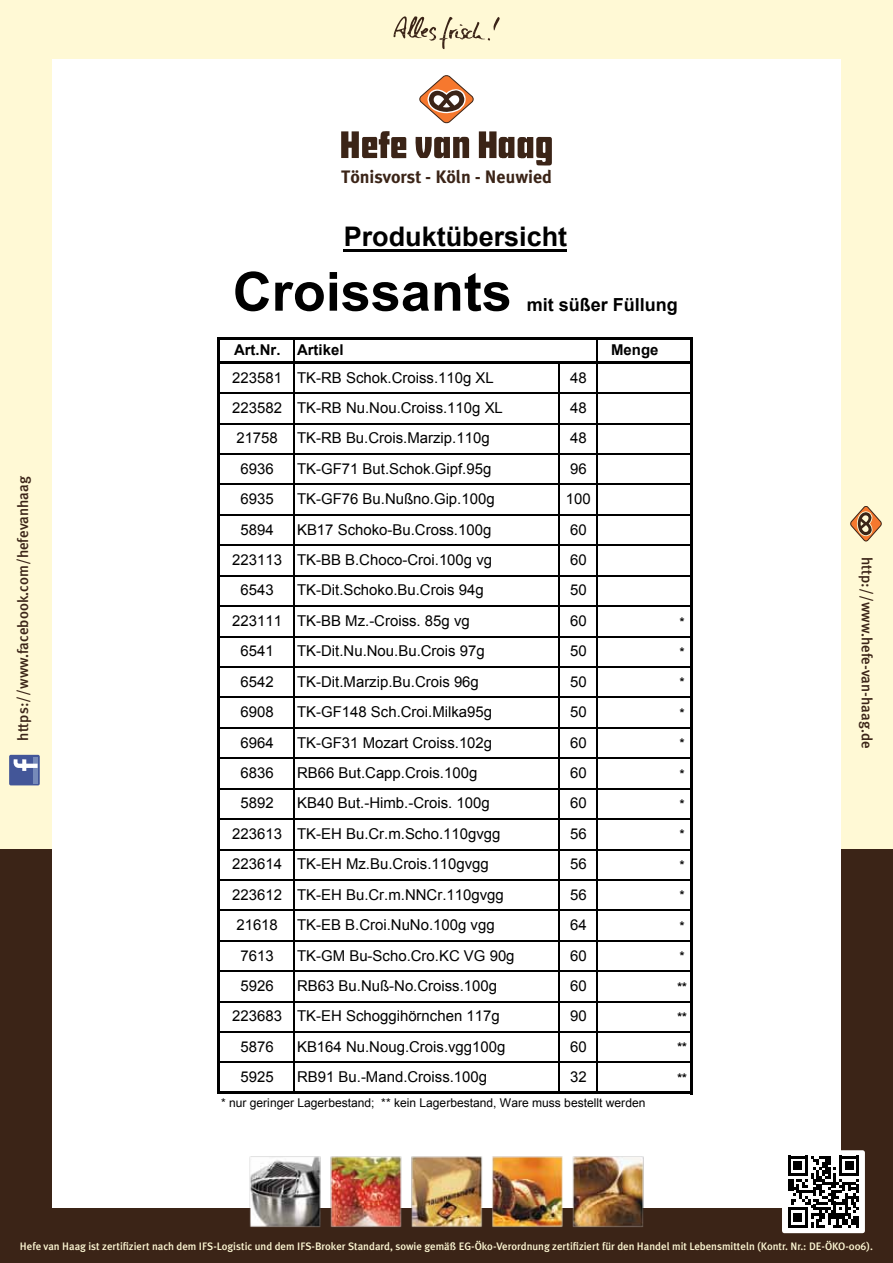
<style>
.page{position:relative;width:893px;height:1263px;background:#fff}
.page>*{position:absolute;margin:0;border:0;box-sizing:border-box;transform-origin:0 0}
.t1{font:700 54px "Arial";color:#000}
.t2{font:700 27px "Arial";color:#000}
.t3{font:700 18px "Meta Plus";color:#3b2417}
.t4{font:700 18px "Arial";color:#000}
.t5{font:15px/30.5px "Arial";color:#000}
.t6{font:500 15px "Meta Plus";color:#3b2417}
.t7{font:700 15px "Arial";color:#000}
.t8{font:12px "Arial";color:#000}
.t9{font:700 12px "Arial";color:#000}
.t10{font:500 10.8px "Meta Plus";color:#fff9d5}
</style>
<div class="page">
<svg style="left:341px;top:131px;width:65px;height:27px"></svg>
<svg style="left:415px;top:136px;width:54px;height:23px"></svg>
<svg style="left:479px;top:131px;width:73px;height:35px"></svg>
<svg style="left:419px;top:75px;width:55px;height:48px"></svg>
<div style="left:0;top:0;width:893px;height:59px;background:#fff9d5"></div>
<div style="left:0;top:0;width:51px;height:849px;background:#fff9d5"></div>
<div style="left:841px;top:0;width:52px;height:849px;background:#fff9d5"></div>
<div style="left:0;top:849px;width:51px;height:414px;background:#3b2417"></div>
<div style="left:841px;top:849px;width:52px;height:414px;background:#3b2417"></div>
<div style="left:0;top:1209px;width:893px;height:54px;background:#3b2417"></div>
<svg style="left:787px;top:1155px;width:73px;height:73px"></svg>
<svg style="left:788px;top:1156px;width:71px;height:71px"></svg>
<div style="left:782px;top:1150px;width:83px;height:83px;border:4px solid #fff"></div>
<svg style="left:394px;top:16px;width:106px;height:33px"></svg>
<img style="left:243px;top:1156px;width:407px;height:71px">
<div style="left:9px;top:755px;width:31px;height:30px;background:#435698;border-radius:2px"></div>
<div style="left:33px;top:757px;width:5px;height:26px;background:#768ab9"></div>
<svg style="left:14px;top:759px;width:24px;height:12px"></svg>
<svg style="left:850px;top:506px;width:31px;height:35px"></svg>
<hr style="left:344px;top:249px;width:223px;height:3px;background:#000">
<hr style="left:293px;top:340px;width:2px;height:21px;background:#000">
<svg style="left:596px;top:340px;width:1px;height:21px"></svg>
<hr style="left:217px;top:337px;width:3px;height:757px;background:#000">
<hr style="left:293px;top:364px;width:2px;height:727px;background:#000">
<hr style="left:596px;top:364px;width:1px;height:727px;background:#000">
<hr style="left:690px;top:340px;width:2px;height:754px;background:#000">
<hr style="left:558px;top:364px;width:1px;height:727px;background:#000">
<hr style="left:220px;top:337px;width:472px;height:3px;background:#000">
<hr style="left:220px;top:361px;width:472px;height:3px;background:#000">
<hr style="left:220px;top:392px;width:470px;height:2px;background:#000">
<hr style="left:220px;top:423px;width:470px;height:1px;background:#000">
<hr style="left:220px;top:453px;width:470px;height:2px;background:#000">
<hr style="left:220px;top:484px;width:470px;height:1px;background:#000">
<hr style="left:220px;top:514px;width:470px;height:1px;background:#000">
<hr style="left:220px;top:544px;width:470px;height:2px;background:#000">
<hr style="left:220px;top:575px;width:470px;height:1px;background:#000">
<hr style="left:220px;top:605px;width:470px;height:2px;background:#000">
<hr style="left:220px;top:636px;width:470px;height:1px;background:#000">
<hr style="left:220px;top:666px;width:470px;height:2px;background:#000">
<hr style="left:220px;top:697px;width:470px;height:1px;background:#000">
<hr style="left:220px;top:727px;width:470px;height:1px;background:#000">
<hr style="left:220px;top:757px;width:470px;height:2px;background:#000">
<hr style="left:220px;top:788px;width:470px;height:1px;background:#000">
<hr style="left:220px;top:818px;width:470px;height:2px;background:#000">
<hr style="left:220px;top:849px;width:470px;height:1px;background:#000">
<hr style="left:220px;top:879px;width:470px;height:2px;background:#000">
<hr style="left:220px;top:910px;width:470px;height:1px;background:#000">
<hr style="left:220px;top:940px;width:470px;height:1px;background:#000">
<hr style="left:220px;top:970px;width:470px;height:2px;background:#000">
<hr style="left:220px;top:1001px;width:470px;height:1px;background:#000">
<hr style="left:220px;top:1031px;width:470px;height:2px;background:#000">
<hr style="left:220px;top:1062px;width:470px;height:1px;background:#000">
<hr style="left:220px;top:1091px;width:472px;height:3px;background:#000">
<p class="t3" style="left:341px;top:166px;width:212px">Tönisvorst - Köln - Neuwied</p>
<h2 class="t2" style="left:344px;top:218px;width:225px">Produktübersicht</h2>
<h1 class="t1" style="left:233px;top:254px;width:281px">Croissants</h1>
<p class="t4" style="left:527px;top:292px;width:153px">mit süßer Füllung</p>
<p class="t7" style="left:234px;top:339px;width:111px">Art.Nr. Artikel</p>
<p class="t7" style="left:611px;top:339px;width:49px">Menge</p>
<p class="t5" style="left:570px;top:362px;width:18px">48</p>
<p class="t5" style="left:297px;top:362px;width:198px">TK-RB Schok.Croiss.110g XL</p>
<p class="t5" style="left:232px;top:362px;width:51px">223581</p>
<p class="t6" style="left:14px;top:741px;width:266px;rotate:-90deg">https://www.facebook.com/hefevanhaag</p>
<p class="t5" style="left:232px;top:392px;width:51px">223582</p>
<p class="t5" style="left:236px;top:423px;width:43px">21758</p>
<p class="t5" style="left:297px;top:392px;width:207px">TK-RB Nu.Nou.Croiss.110g XL<br>TK-RB Bu.Crois.Marzip.110g</p>
<p class="t5" style="left:570px;top:392px;width:18px">48<br>48</p>
<p class="t5" style="left:297px;top:453px;width:199px">TK-GF71 But.Schok.Gipf.95g<br>TK-GF76 Bu.Nußno.Gip.100g</p>
<p class="t5" style="left:240px;top:453px;width:35px">6936</p>
<p class="t5" style="left:570px;top:453px;width:18px">96</p>
<p class="t5" style="left:566px;top:484px;width:26px">100</p>
<p class="t5" style="left:241px;top:484px;width:35px">6935</p>
<p class="t5" style="left:241px;top:514px;width:35px">5894</p>
<p class="t5" style="left:297px;top:514px;width:196px">KB17 Schoko-Bu.Cross.100g</p>
<p class="t5" style="left:570px;top:514px;width:18px">60</p>
<p class="t5" style="left:232px;top:544px;width:51px">223113</p>
<p class="t5" style="left:297px;top:544px;width:197px">TK-BB B.Choco-Croi.100g vg</p>
<p class="t5" style="left:570px;top:544px;width:18px">60</p>
<p class="t5" style="left:240px;top:575px;width:35px">6543</p>
<p class="t5" style="left:297px;top:575px;width:188px">TK-Dit.Schoko.Bu.Crois 94g</p>
<p class="t5" style="left:570px;top:575px;width:18px">50</p>
<p class="t5" style="left:232px;top:605px;width:51px">223111</p>
<p class="t5" style="left:297px;top:605px;width:174px">TK-BB Mz.-Croiss. 85g vg</p>
<p class="t5" style="left:570px;top:605px;width:18px">60</p>
<p class="t5" style="left:241px;top:636px;width:35px">6541</p>
<p class="t5" style="left:240px;top:666px;width:35px">6542</p>
<p class="t5" style="left:297px;top:636px;width:189px">TK-Dit.Nu.Nou.Bu.Crois 97g<br>TK-Dit.Marzip.Bu.Crois 96g</p>
<p class="t5" style="left:570px;top:636px;width:18px">50<br>50</p>
<p class="t5" style="left:240px;top:697px;width:35px">6908</p>
<p class="t5" style="left:297px;top:696px;width:197px">TK-GF148 Sch.Croi.Milka95g</p>
<p class="t5" style="left:570px;top:696px;width:18px">50</p>
<p class="t5" style="left:297px;top:727px;width:197px">TK-GF31 Mozart Croiss.102g<br>RB66 But.Capp.Crois.100g</p>
<p class="t5" style="left:241px;top:727px;width:35px">6964</p>
<p class="t5" style="left:570px;top:727px;width:18px">60<br>60</p>
<p class="t5" style="left:241px;top:757px;width:35px">6836</p>
<p class="t5" style="left:297px;top:788px;width:205px">KB40 But.-Himb.-Crois. 100g<br>TK-EH Bu.Cr.m.Scho.110gvgg</p>
<p class="t5" style="left:241px;top:788px;width:35px">5892</p>
<p class="t5" style="left:570px;top:788px;width:18px">60<br>56</p>
<p class="t5" style="left:232px;top:818px;width:51px">223613</p>
<p class="t5" style="left:232px;top:849px;width:51px">223614</p>
<p class="t5" style="left:232px;top:879px;width:51px">223612</p>
<p class="t5" style="left:297px;top:849px;width:208px">TK-EH Mz.Bu.Crois.110gvgg<br>TK-EH Bu.Cr.m.NNCr.110gvgg</p>
<p class="t5" style="left:570px;top:849px;width:18px">56<br>56</p>
<p class="t5" style="left:297px;top:909px;width:219px">TK-EB B.Croi.NuNo.100g vgg<br>TK-GM Bu-Scho.Cro.KC VG 90g</p>
<p class="t5" style="left:236px;top:909px;width:43px">21618</p>
<p class="t5" style="left:570px;top:909px;width:18px">64<br>60</p>
<p class="t5" style="left:241px;top:940px;width:35px">7613</p>
<p class="t5" style="left:297px;top:970px;width:204px">RB63 Bu.Nuß-No.Croiss.100g<br>TK-EH Schoggihörnchen 117g</p>
<p class="t5" style="left:241px;top:970px;width:35px">5926</p>
<p class="t5" style="left:570px;top:970px;width:18px">60<br>90</p>
<p class="t5" style="left:232px;top:1001px;width:51px">223683</p>
<p class="t5" style="left:297px;top:1031px;width:210px;line-height:29.7px">KB164 Nu.Noug.Crois.vgg100g<br>RB91 Bu.-Mand.Croiss.100g</p>
<p class="t5" style="left:240px;top:1031px;width:35px">5876</p>
<p class="t5" style="left:570px;top:1031px;width:18px;line-height:29.7px">60<br>32</p>
<p class="t5" style="left:240px;top:1061px;width:35px">5925</p>
<p class="t8" style="left:221px;top:1094px;width:426px">* nur geringer Lagerbestand; ** kein Lagerbestand, Ware muss bestellt werden</p>
<p class="t9" style="left:680px;top:613px;width:6px">*</p>
<p class="t9" style="left:680px;top:643px;width:6px">*</p>
<p class="t9" style="left:680px;top:674px;width:6px">*</p>
<p class="t9" style="left:680px;top:704px;width:6px">*</p>
<p class="t9" style="left:680px;top:734px;width:6px">*</p>
<p class="t9" style="left:680px;top:765px;width:6px">*</p>
<p class="t9" style="left:680px;top:795px;width:6px">*</p>
<p class="t9" style="left:680px;top:826px;width:6px">*</p>
<p class="t9" style="left:680px;top:856px;width:6px">*</p>
<p class="t9" style="left:680px;top:886px;width:6px">*</p>
<p class="t9" style="left:680px;top:917px;width:6px">*</p>
<p class="t9" style="left:680px;top:947px;width:6px">*</p>
<p class="t9" style="left:678px;top:978px;width:11px">**</p>
<p class="t9" style="left:678px;top:1008px;width:11px">**</p>
<p class="t9" style="left:678px;top:1039px;width:11px">**</p>
<p class="t9" style="left:678px;top:1069px;width:11px">**</p>
<p class="t6" style="left:876px;top:557px;width:193px;rotate:90deg">http://www.hefe-van-haag.de</p>
<p class="t10" style="left:20px;top:1240px;width:855px">Hefe van Haag ist zertifiziert nach dem IFS-Logistic und dem IFS-Broker Standard, sowie gemäß EG-Öko-Verordnung zertifiziert für den Handel mit Lebensmitteln (Kontr. Nr.: DE-ÖKO-006).</p>
</div>
